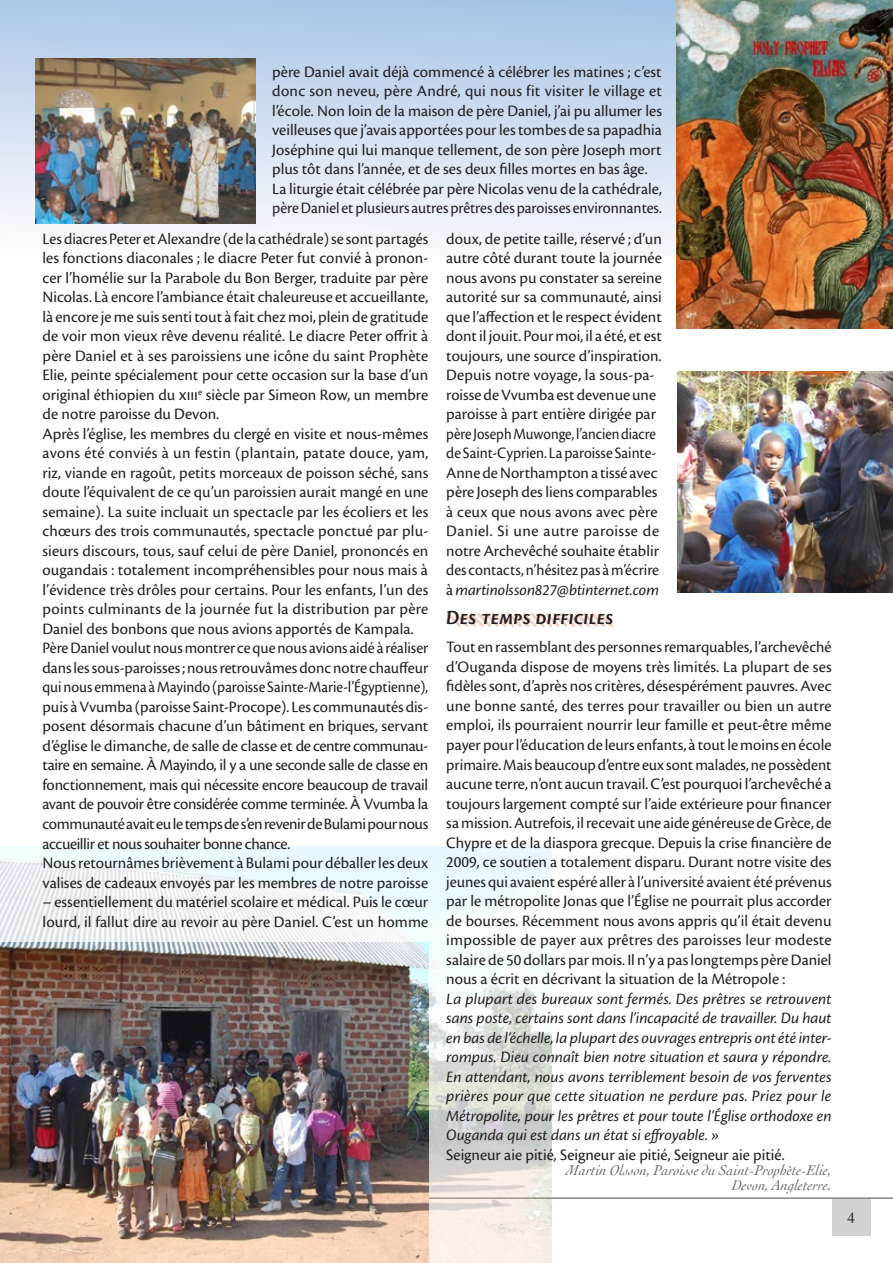
<style>
.page{position:relative;width:893px;height:1263px;background:#fff}
.page>*{position:absolute;margin:0;border:0;box-sizing:border-box;transform-origin:0 0}
.Cronos-texte_TItre{font:21px "Cronos Pro Semibold Subh It";letter-spacing:.01em;color:#231f20}
.Cronos-texte{font:16.5px/19.5px "Cronos Pro";color:#231f20;text-align:justify}
.Cronos-texte-2{font:16.5px/19.5px "Cronos Pro";color:#231f20;text-align:justify;scale:.96 1}
.Cronos-texte-3{font:italic 16.5px/19.5px "Cronos Pro";color:#231f20;text-align:justify}
.Signatures{font:italic 15px/15px "Cochin";color:#6c6d70;text-align:right}
.t1{font:15px "Times";color:#231f20}
.s1{font-style:italic}
</style>
<div class="page">
<div style="left:0;top:0;width:893px;height:255px;background:linear-gradient(to bottom,#a8c4e5,#fafafd)"></div>
<hr style="left:0;top:1197px;width:893px;height:2px;background:#636366">
<div style="left:832px;top:1199px;width:38px;height:37px;background:#d1d2d4"></div>
<img style="left:36px;top:58px;width:219px;height:166px">
<img style="left:676px;top:0;width:217px;height:329px">
<img style="left:678px;top:371px;width:215px;height:221px">
<img style="left:0;top:846px;width:552px;height:417px">
<svg style="left:446px;top:612px;width:167px;height:16px"></svg>
<img style="left:0;top:943px;width:428px;height:320px">
<p class="Cronos-texte" style="left:272px;top:62px;width:391px">père Daniel avait déjà commencé à célébrer les matines ; c’est donc son neveu, père André, qui nous fit visiter le village et l’école. Non loin de la maison de père Daniel, j’ai pu allumer les veilleuses que j’avais apportées pour les tombes de sa papadhia Joséphine qui lui manque tellement, de son père Joseph mort plus tôt dans l’année, et de ses deux filles mortes en bas âge.</p>
<p class="Cronos-texte" style="left:272px;top:179px;width:391px">La liturgie était célébrée par père Nicolas venu de la cathédrale, père Daniel et plusieurs autres prêtres des paroisses environnantes.</p>
<p class="Cronos-texte" style="left:43px;top:229px;width:387px">Les diacres Peter et Alexandre (de la cathédrale) se sont partagés les fonctions diaconales ; le diacre Peter fut convié à pronon&shy;cer l’homélie sur la Parabole du Bon Berger, traduite par père Nicolas. Là encore l’ambiance était chaleureuse et accueillante, là encore je me suis senti tout à fait chez moi, plein de gratitude de voir mon vieux rêve devenu réalité. Le diacre Peter offrit à père Daniel et à ses paroissiens une icône du saint Prophète Elie, peinte spécialement pour cette occasion sur la base d’un original éthiopien du xiii<sup>e</sup> siècle par Simeon Row, un membre de notre paroisse du Devon.</p>
<p class="Cronos-texte" style="left:43px;top:424px;width:387px">Après l’église, les membres du clergé en visite et nous-mêmes avons été conviés à un festin (plantain, patate douce, yam, riz, viande en ragoût, petits morceaux de poisson séché, sans doute l’équivalent de ce qu’un paroissien aurait mangé en une semaine). La suite incluait un spectacle par les écoliers et les chœurs des trois communautés, spectacle ponctué par plu&shy;sieurs discours, tous, sauf celui de père Daniel, prononcés en ougandais : totalement incompréhensibles pour nous mais à l’évidence très drôles pour certains. Pour les enfants, l’un des points culminants de la journée fut la distribution par père Daniel des bonbons que nous avions apportés de Kampala.</p>
<p class="Cronos-texte-2" style="left:43px;top:639px;width:403px">Père Daniel voulut nous montrer ce que nous avions aidé à réaliser dans les sous-paroisses ; nous retrouvâmes donc notre chauffeur qui nous emmena à Mayindo (paroisse Sainte-Marie-l’Égyptienne), puis à Vvumba (paroisse Saint-Procope). Les communautés dis&shy;posent désormais chacune d’un bâtiment en briques, servant d’église le dimanche, de salle de classe et de centre communau&shy;taire en semaine. À Mayindo, il y a une seconde salle de classe en fonctionnement, mais qui nécessite encore beaucoup de travail avant de pouvoir être considérée comme terminée. À Vvumba la communauté avait eu le temps de s’en revenir de Bulami pour nous accueillir et nous souhaiter bonne chance.</p>
<p class="Cronos-texte" style="left:43px;top:853px;width:387px">Nous retournâmes brièvement à Bulami pour déballer les deux valises de cadeaux envoyés par les membres de notre paroisse</p>
<p class="Cronos-texte" style="left:43px;top:892px;width:387px">– essentiellement du matériel scolaire et médical. Puis le cœur lourd, il fallut dire au revoir au père Daniel. C’est un homme</p>
<p class="Cronos-texte" style="left:446px;top:229px;width:217px">doux, de petite taille, réservé ; d’un autre côté durant toute la journée nous avons pu constater sa sereine autorité sur sa communauté, ainsi que l’affection et le respect évident dont il jouit. Pour moi, il a été, et est toujours, une source d’inspiration.</p>
<p class="Cronos-texte" style="left:446px;top:366px;width:214px;text-align:left">Depuis notre voyage, la sous-pa&shy;roisse de Vvumba est devenue une paroisse à part entière dirigée par père Joseph Muwonge, l’ancien diacre de Saint-Cyprien. La paroisse Sainte-Anne de Northampton a tissé avec père Joseph des liens comparables à ceux que nous avons avec père Daniel. Si une autre paroisse de notre Archevêché souhaite établir des contacts, n’hésitez pas à m’écrire à <span class="s1">martinolsson827@btinternet.com</span></p>
<p class="Cronos-texte_TItre" style="left:446px;top:606px;width:169px">Des temps difficiles</p>
<p class="Cronos-texte" style="left:446px;top:638px;width:387px">Tout en rassemblant des personnes remarquables, l’archevêché d’Ouganda dispose de moyens très limités. La plupart de ses fidèles sont, d’après nos critères, désespérément pauvres. Avec une bonne santé, des terres pour travailler ou bien un autre emploi, ils pourraient nourrir leur famille et peut-être même payer pour l’éducation de leurs enfants, à tout le moins en école primaire. Mais beaucoup d’entre eux sont malades, ne possèdent aucune terre, n’ont aucun travail. C’est pourquoi l’archevêché a toujours largement compté sur l’aide extérieure pour financer sa mission. Autrefois, il recevait une aide généreuse de Grèce, de Chypre et de la diaspora grecque. Depuis la crise financière de 2009, ce soutien a totalement disparu. Durant notre visite des jeunes qui avaient espéré aller à l’université avaient été prévenus par le métropolite Jonas que l’Église ne pourrait plus accorder de bourses. Récemment nous avons appris qu’il était devenu impossible de payer aux prêtres des paroisses leur modeste salaire de 50 dollars par mois. Il n’y a pas longtemps père Daniel nous a écrit en décrivant la situation de la Métropole :</p>
<p class="Cronos-texte-3" style="left:446px;top:989px;width:387px">La plupart des bureaux sont fermés. Des prêtres se retrouvent sans poste, certains sont dans l’incapacité de travailler. Du haut en bas de l’échelle, la plupart des ouvrages entrepris ont été inter&shy;rompus. Dieu connaît bien notre situation et saura y répondre.<br>En attendant, nous avons terriblement besoin de vos ferventes prières pour que cette situation ne perdure pas. Priez pour le Métropolite, pour les prêtres et pour toute l’Église orthodoxe en Ouganda qui est dans un état si effroyable. »</p>
<p class="Cronos-texte" style="left:446px;top:1145px;width:340px">Seigneur aie pitié, Seigneur aie pitié, Seigneur aie pitié.</p>
<p class="Signatures" style="left:566px;top:1161px;width:267px">Martin Olsson, Paroisse du Saint-Prophète-Elie,<br>Devon, Angleterre.</p>
<p class="t1" style="left:847px;top:1204px;width:9px">4</p>
</div>
